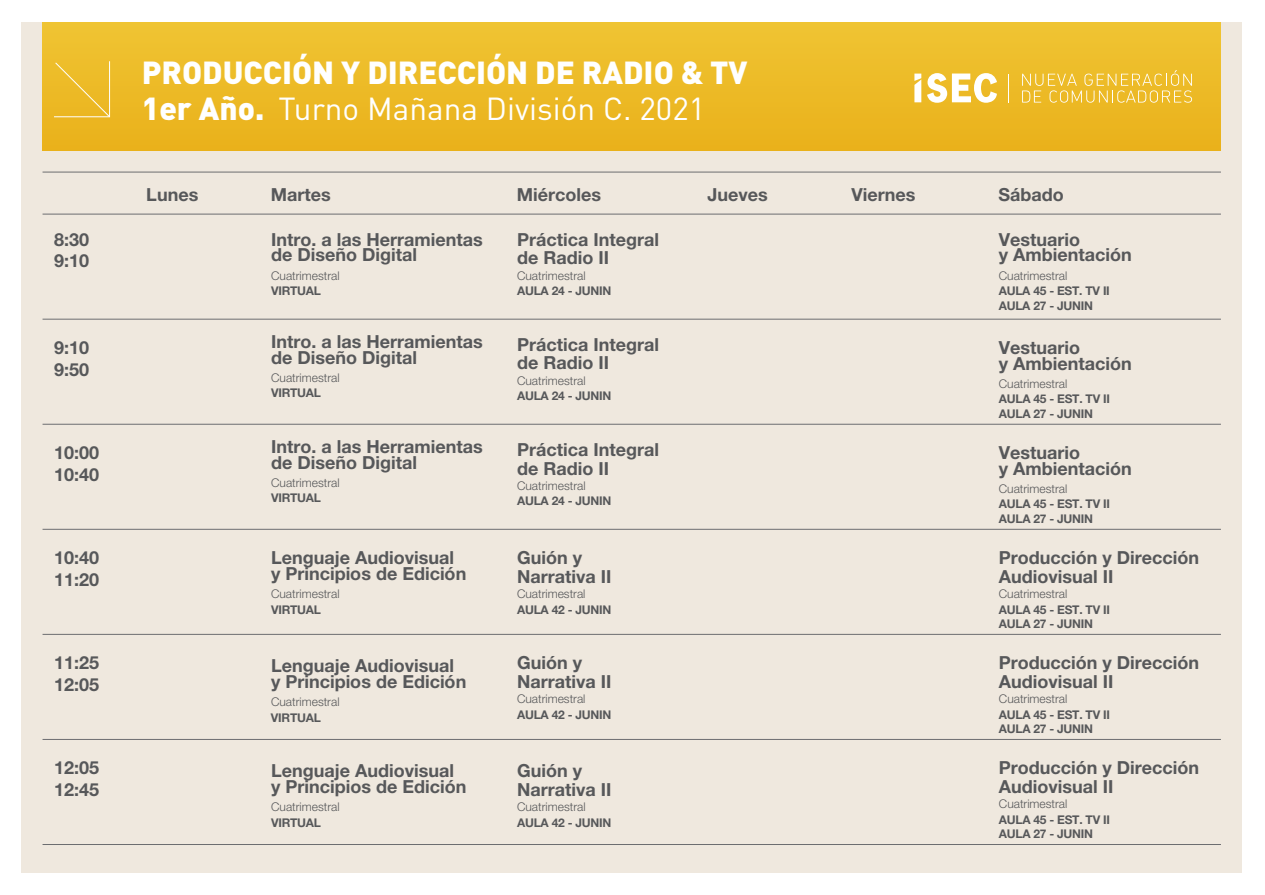
<style>
.page{position:relative;width:1265px;height:895px;background:#fff}
.page>*{position:absolute;margin:0;border:0;box-sizing:border-box;transform-origin:0 0}
.t1{font:900 31.5px/36px "DIN Pro";color:#fff}
.t2{font:700 18px/18.6px "Helvetica Neue LT Std";color:#57585a}
.t3{font:700 12px/14.4px "Helvetica Neue LT Std";letter-spacing:-.02em;color:#57585a}
.t4{font:300 12px "Helvetica Neue LT Std";color:#57585a}
.s1{font-weight:400}
</style>
<div class="page">
<div style="left:21px;top:22px;width:1221px;height:850px;background:#efe8de"></div>
<div style="left:43px;top:22px;width:1177px;height:129px;background:#ecba27"></div>
<svg style="left:1022px;top:70px;width:169px;height:33px"></svg>
<svg style="left:927px;top:73px;width:70px;height:30px"></svg>
<svg style="left:914px;top:74px;width:7px;height:28px"></svg>
<hr style="left:43px;top:172px;width:1177px;height:1px;background:#6c6d70">
<hr style="left:43px;top:214px;width:1177px;height:1px;background:#6c6d70">
<hr style="left:43px;top:319px;width:1177px;height:1px;background:#6c6d70">
<hr style="left:43px;top:424px;width:1177px;height:1px;background:#6c6d70">
<hr style="left:43px;top:529px;width:1177px;height:1px;background:#6c6d70">
<hr style="left:43px;top:634px;width:1177px;height:1px;background:#6c6d70">
<hr style="left:43px;top:739px;width:1177px;height:1px;background:#6c6d70">
<hr style="left:43px;top:844px;width:1177px;height:1px;background:#6c6d70">
<svg style="left:54px;top:61px;width:57px;height:57px"></svg>
<h1 class="t1" style="left:142px;top:53px;width:607px">PRODUCCIÓN Y DIRECCIÓN DE RADIO &amp; TV<br>1er Año. <span class="s1">Turno Mañana División C. 2021</span></h1>
<p class="t2" style="left:146px;top:185px;width:54px">Lunes</p>
<p class="t2" style="left:271px;top:185px;width:61px">Martes</p>
<p class="t2" style="left:517px;top:185px;width:85px">Miércoles</p>
<p class="t2" style="left:707px;top:185px;width:62px">Jueves</p>
<p class="t2" style="left:851px;top:185px;width:65px">Viernes</p>
<p class="t2" style="left:998px;top:185px;width:67px">Sábado</p>
<p class="t2" style="left:54px;top:228px;width:37px;line-height:21.6px">8:30<br>9:10</p>
<p class="t2" style="left:54px;top:336px;width:37px;line-height:21.6px">9:10<br>9:50</p>
<p class="t2" style="left:271px;top:231px;width:213px;line-height:15.6px">Intro. a las Herramientas de Diseño Digital</p>
<p class="t4" style="left:271px;top:268px;width:70px">Cuatrimestral</p>
<p class="t3" style="left:271px;top:283px;width:51px">VIRTUAL</p>
<p class="t2" style="left:271px;top:333px;width:213px;line-height:15.6px">Intro. a las Herramientas de Diseño Digital</p>
<p class="t4" style="left:271px;top:370px;width:70px">Cuatrimestral</p>
<p class="t3" style="left:271px;top:385px;width:51px">VIRTUAL</p>
<p class="t2" style="left:517px;top:230px;width:143px">Práctica Integral de Radio II</p>
<p class="t4" style="left:517px;top:268px;width:70px">Cuatrimestral</p>
<p class="t3" style="left:517px;top:283px;width:96px">AULA 24 - JUNIN</p>
<p class="t2" style="left:517px;top:335px;width:143px">Práctica Integral de Radio II</p>
<p class="t4" style="left:517px;top:373px;width:70px">Cuatrimestral</p>
<p class="t3" style="left:517px;top:388px;width:96px">AULA 24 - JUNIN</p>
<p class="t2" style="left:54px;top:441px;width:47px;line-height:21.6px">10:00<br>10:40</p>
<p class="t2" style="left:271px;top:438px;width:213px;line-height:15.6px">Intro. a las Herramientas de Diseño Digital</p>
<p class="t4" style="left:271px;top:475px;width:70px">Cuatrimestral</p>
<p class="t3" style="left:271px;top:490px;width:51px">VIRTUAL</p>
<p class="t2" style="left:517px;top:440px;width:143px">Práctica Integral de Radio II</p>
<p class="t4" style="left:517px;top:478px;width:70px">Cuatrimestral</p>
<p class="t3" style="left:517px;top:493px;width:96px">AULA 24 - JUNIN</p>
<p class="t2" style="left:998px;top:231px;width:134px;line-height:15.6px">Vestuario<br>y Ambientación</p>
<p class="t4" style="left:998px;top:268px;width:70px">Cuatrimestral</p>
<p class="t3" style="left:998px;top:283px;width:113px">AULA 45 - EST. TV II<br>AULA 27 - JUNIN</p>
<p class="t2" style="left:998px;top:339px;width:134px;line-height:15.6px">Vestuario<br>y Ambientación</p>
<p class="t4" style="left:998px;top:376px;width:70px">Cuatrimestral</p>
<p class="t3" style="left:998px;top:391px;width:113px">AULA 45 - EST. TV II<br>AULA 27 - JUNIN</p>
<p class="t2" style="left:998px;top:444px;width:134px;line-height:15.6px">Vestuario<br>y Ambientación</p>
<p class="t4" style="left:998px;top:481px;width:70px">Cuatrimestral</p>
<p class="t3" style="left:998px;top:496px;width:113px">AULA 45 - EST. TV II<br>AULA 27 - JUNIN</p>
<p class="t2" style="left:54px;top:546px;width:47px;line-height:21.6px">10:40<br>11:20</p>
<p class="t2" style="left:54px;top:651px;width:47px;line-height:21.6px">11:25<br>12:05</p>
<p class="t2" style="left:271px;top:549px;width:197px;line-height:15.6px">Lenguaje Audiovisual y Principios de Edición</p>
<p class="t4" style="left:271px;top:586px;width:70px">Cuatrimestral</p>
<p class="t3" style="left:271px;top:601px;width:51px">VIRTUAL</p>
<p class="t2" style="left:271px;top:657px;width:197px;line-height:15.6px">Lenguaje Audiovisual y Principios de Edición</p>
<p class="t4" style="left:271px;top:694px;width:70px">Cuatrimestral</p>
<p class="t3" style="left:271px;top:709px;width:51px">VIRTUAL</p>
<p class="t2" style="left:517px;top:548px;width:96px">Guión y<br>Narrativa II</p>
<p class="t4" style="left:517px;top:586px;width:70px">Cuatrimestral</p>
<p class="t3" style="left:517px;top:601px;width:96px">AULA 42 - JUNIN</p>
<p class="t2" style="left:517px;top:653px;width:96px">Guión y<br>Narrativa II</p>
<p class="t4" style="left:517px;top:691px;width:70px">Cuatrimestral</p>
<p class="t3" style="left:517px;top:706px;width:96px">AULA 42 - JUNIN</p>
<p class="t2" style="left:998px;top:548px;width:202px">Producción y Dirección<br>Audiovisual II</p>
<p class="t4" style="left:998px;top:586px;width:70px">Cuatrimestral</p>
<p class="t3" style="left:998px;top:601px;width:113px">AULA 45 - EST. TV II<br>AULA 27 - JUNIN</p>
<p class="t2" style="left:998px;top:653px;width:202px">Producción y Dirección<br>Audiovisual II</p>
<p class="t4" style="left:998px;top:691px;width:70px">Cuatrimestral</p>
<p class="t3" style="left:998px;top:706px;width:113px">AULA 45 - EST. TV II<br>AULA 27 - JUNIN</p>
<p class="t2" style="left:54px;top:756px;width:47px;line-height:21.6px">12:05<br>12:45</p>
<p class="t2" style="left:998px;top:758px;width:202px">Producción y Dirección<br>Audiovisual II</p>
<p class="t4" style="left:998px;top:796px;width:70px">Cuatrimestral</p>
<p class="t3" style="left:998px;top:811px;width:113px">AULA 45 - EST. TV II<br>AULA 27 - JUNIN</p>
<p class="t2" style="left:517px;top:761px;width:96px">Guión y<br>Narrativa II</p>
<p class="t4" style="left:517px;top:799px;width:70px">Cuatrimestral</p>
<p class="t3" style="left:517px;top:814px;width:96px">AULA 42 - JUNIN</p>
<p class="t2" style="left:271px;top:762px;width:197px;line-height:15.6px">Lenguaje Audiovisual y Principios de Edición</p>
<p class="t4" style="left:271px;top:799px;width:70px">Cuatrimestral</p>
<p class="t3" style="left:271px;top:814px;width:51px">VIRTUAL</p>
</div>
